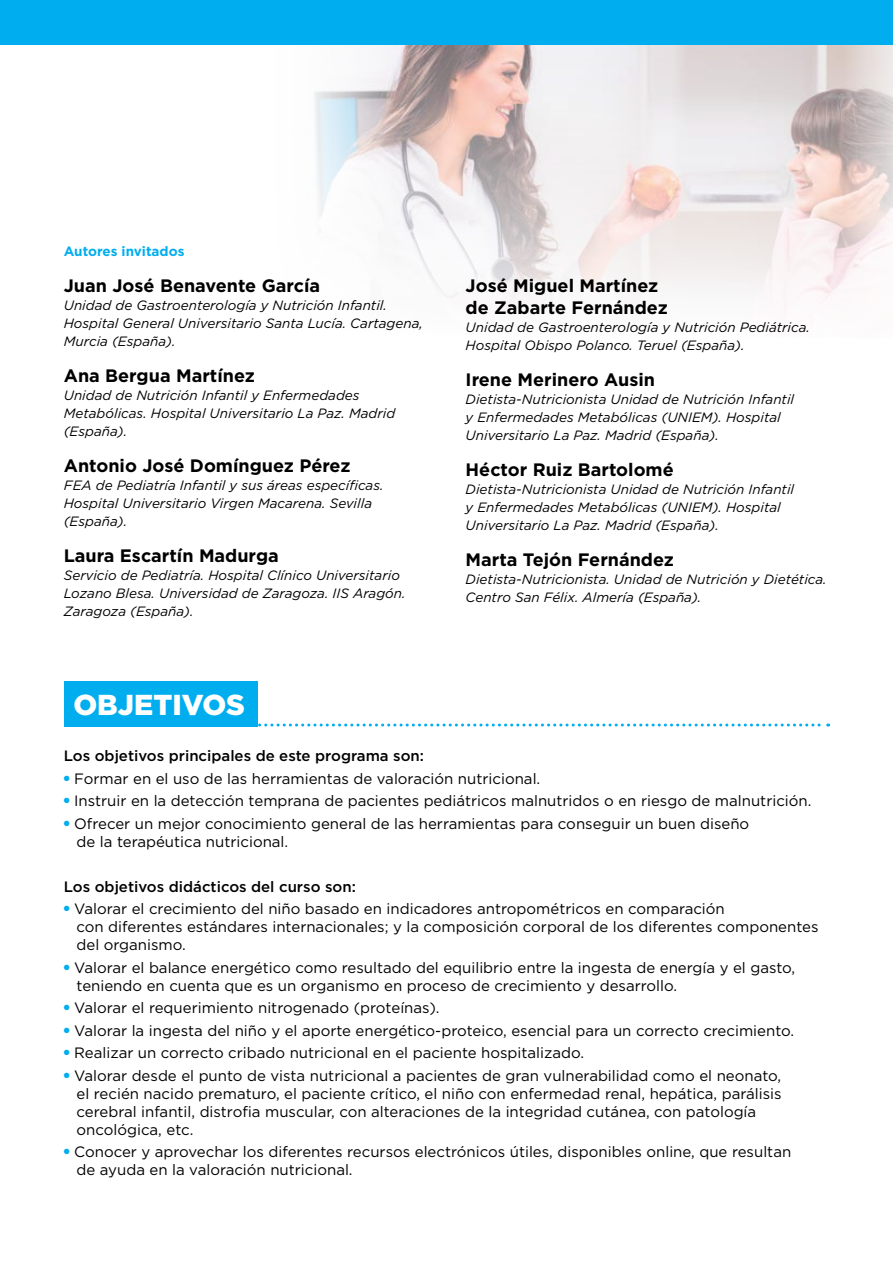
<style>
.page{position:relative;width:893px;height:1263px;background:#fff}
.page>*{position:absolute;margin:0;border:0;box-sizing:border-box;transform-origin:0 0}
.t1{font:900 28.8px "Gotham";color:#fff}
.t2{font:700 18px/22.5px "Gotham";color:#000}
.t3{font:15px/18px "Gotham";color:#000}
.t4{font:500 15px "Gotham";color:#000}
.t5{font:italic 13.5px/18px "Gotham";color:#000}
.t6{font:700 13.5px "Gotham";color:#00aeef}
</style>
<div class="page">
<img style="left:257px;top:44px;width:636px;height:269px">
<div style="left:0;top:0;width:893px;height:44px;background:#00aeef"></div>
<svg style="left:257px;top:723px;width:572px;height:3px"></svg>
<div style="left:64px;top:681px;width:193px;height:45px;background:#00aeef"></div>
<p class="t6" style="left:64px;top:242px;width:122px">Autores invitados</p>
<p class="t2" style="left:64px;top:274px;width:258px">Juan José Benavente García</p>
<p class="t5" style="left:64px;top:296px;width:361px">Unidad de Gastroenterología y Nutrición Infantil.<br>Hospital General Universitario Santa Lucía. Cartagena,<br>Murcia (España).</p>
<p class="t2" style="left:64px;top:364px;width:193px">Ana Bergua Martínez</p>
<p class="t5" style="left:64px;top:386px;width:333px">Unidad de Nutrición Infantil y Enfermedades<br>Metabólicas. Hospital Universitario La Paz. Madrid (España).</p>
<p class="t2" style="left:64px;top:454px;width:288px">Antonio José Domínguez Pérez</p>
<p class="t5" style="left:64px;top:476px;width:321px">FEA de Pediatría Infantil y sus áreas específicas.<br>Hospital Universitario Virgen Macarena. Sevilla (España).</p>
<p class="t2" style="left:64px;top:544px;width:217px">Laura Escartín Madurga</p>
<p class="t5" style="left:64px;top:566px;width:343px">Servicio de Pediatría. Hospital Clínico Universitario<br>Lozano Blesa. Universidad de Zaragoza. IIS Aragón.<br>Zaragoza (España).</p>
<p class="t2" style="left:466px;top:274px;width:204px">José Miguel Martínez de Zabarte Fernández</p>
<p class="t5" style="left:466px;top:318px;width:346px">Unidad de Gastroenterología y Nutrición Pediátrica.<br>Hospital Obispo Polanco. Teruel (España).</p>
<p class="t2" style="left:466px;top:369px;width:191px">Irene Merinero Ausin</p>
<p class="t5" style="left:466px;top:390px;width:330px">Dietista-Nutricionista Unidad de Nutrición Infantil y Enfermedades Metabólicas (UNIEM). Hospital<br>Universitario La Paz. Madrid (España).</p>
<p class="t2" style="left:466px;top:459px;width:210px">Héctor Ruiz Bartolomé</p>
<p class="t5" style="left:466px;top:480px;width:330px">Dietista-Nutricionista Unidad de Nutrición Infantil y Enfermedades Metabólicas (UNIEM). Hospital<br>Universitario La Paz. Madrid (España).</p>
<p class="t2" style="left:466px;top:549px;width:210px">Marta Tejón Fernández</p>
<p class="t5" style="left:466px;top:570px;width:363px">Dietista-Nutricionista. Unidad de Nutrición y Dietética.<br>Centro San Félix. Almería (España).</p>
<h1 class="t1" style="left:73px;top:685px;width:173px">OBJETIVOS</h1>
<p class="t4" style="left:64px;top:746px;width:362px">Los objetivos principales de este programa son:</p>
<p class="t3" style="left:64px;top:769px;width:478px"><sup>●</sup> Formar en el uso de las herramientas de valoración nutricional.</p>
<p class="t3" style="left:64px;top:792px;width:749px"><sup>●</sup> Instruir en la detección temprana de pacientes pediátricos malnutridos o en riesgo de malnutrición.</p>
<p class="t3" style="left:77px;top:814px;width:674px;text-indent:-13px"><sup>●</sup> Ofrecer un mejor conocimiento general de las herramientas para conseguir un buen diseño de la terapéutica nutricional.</p>
<p class="t4" style="left:64px;top:877px;width:294px">Los objetivos didácticos del curso son:</p>
<p class="t3" style="left:77px;top:900px;width:744px;text-indent:-13px"><sup>●</sup> Valorar el crecimiento del niño basado en indicadores antropométricos en comparación<br>con diferentes estándares internacionales; y la composición corporal de los diferentes componentes del organismo.</p>
<p class="t3" style="left:77px;top:958px;width:720px;text-indent:-13px"><sup>●</sup> Valorar el balance energético como resultado del equilibrio entre la ingesta de energía y el gasto, teniendo en cuenta que es un organismo en proceso de crecimiento y desarrollo.</p>
<p class="t3" style="left:64px;top:999px;width:377px"><sup>●</sup> Valorar el requerimiento nitrogenado (proteínas).</p>
<p class="t3" style="left:64px;top:1021px;width:732px"><sup>●</sup> Valorar la ingesta del niño y el aporte energético-proteico, esencial para un correcto crecimiento.</p>
<p class="t3" style="left:64px;top:1044px;width:522px"><sup>●</sup> Realizar un correcto cribado nutricional en el paciente hospitalizado.</p>
<p class="t3" style="left:77px;top:1066px;width:707px;text-indent:-13px"><sup>●</sup> Valorar desde el punto de vista nutricional a pacientes de gran vulnerabilidad como el neonato, el recién nacido prematuro, el paciente crítico, el niño con enfermedad renal, hepática, parálisis cerebral infantil, distrofia muscular, con alteraciones de la integridad cutánea, con patología oncológica, etc.</p>
<p class="t3" style="left:77px;top:1143px;width:716px;text-indent:-13px"><sup>●</sup> Conocer y aprovechar los diferentes recursos electrónicos útiles, disponibles online, que resultan de ayuda en la valoración nutricional.</p>
</div>
